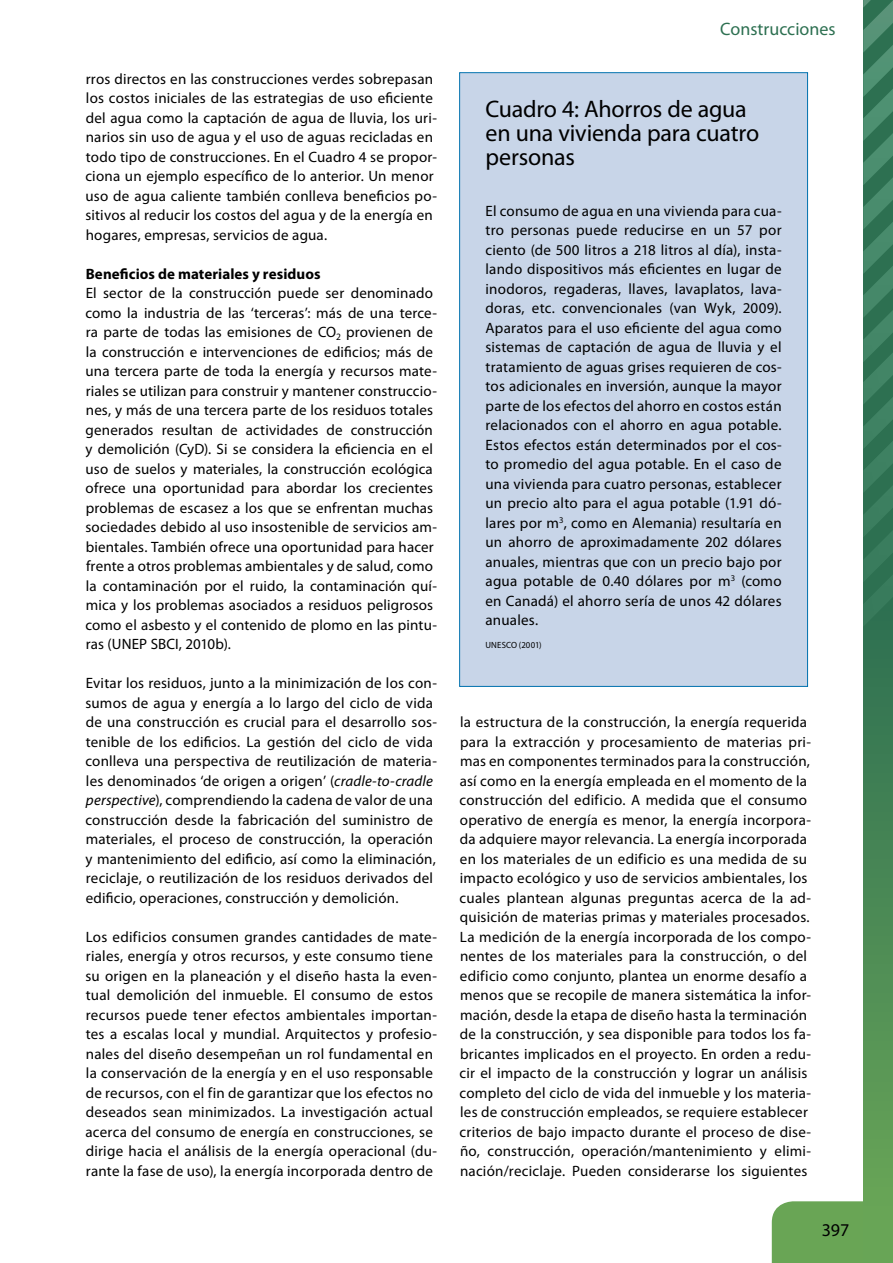
<style>
.page{position:relative;width:893px;height:1263px;background:#fff}
.page>*{position:absolute;margin:0;border:0;box-sizing:border-box;transform-origin:0 0}
.t1{font:24px/24px "Myriad Pro";letter-spacing:-.01em;color:#000}
.t2{font:18px "Myriad Pro";color:#2d7051}
.t3{font:18px "Myriad Pro";color:#000}
.t4{font:15px/19.5px "Myriad Pro";letter-spacing:.015em;color:#000}
.t5{font:700 15px "Myriad Pro";letter-spacing:.005em;color:#000}
.t6{font:9px "Myriad Pro";letter-spacing:.015em;color:#000}
.s1{font-style:italic}
</style>
<div class="page">
<div style="left:460px;top:73px;width:347px;height:613px;background:#c8d5e8"></div>
<div style="left:772px;top:1201px;width:91px;height:62px;background:#69a555"></div>
<svg style="left:863px;top:627px;width:30px;height:636px;background:#4e8c54"></svg>
<svg style="left:863px;top:0;width:30px;height:627px;background:#387b5c"></svg>
<p class="t4" style="left:85px;top:69px;width:353px">rros directos en las construcciones verdes sobrepasan los costos iniciales de las estrategias de uso eficiente del agua como la captación de agua de lluvia, los uri&shy;narios sin uso de agua y el uso de aguas recicladas en todo tipo de construcciones. En el Cuadro 4 se propor&shy;ciona un ejemplo específico de lo anterior. Un menor uso de agua caliente también conlleva beneficios po&shy;sitivos al reducir los costos del agua y de la energía en hogares, empresas, servicios de agua.</p>
<p class="t5" style="left:86px;top:264px;width:236px">Beneficios de materiales y residuos</p>
<p class="t4" style="left:85px;top:283px;width:353px">El sector de la construcción puede ser denominado como la industria de las ‘terceras’: más de una terce&shy;ra parte de todas las emisiones de CO<sub>2</sub> provienen de la construcción e intervenciones de edificios; más de una tercera parte de toda la energía y recursos mate&shy;riales se utilizan para construir y mantener construccio&shy;nes, y más de una tercera parte de los residuos totales generados resultan de actividades de construcción y demolición (CyD). Si se considera la eficiencia en el uso de suelos y materiales, la construcción ecológica ofrece una oportunidad para abordar los crecientes problemas de escasez a los que se enfrentan muchas sociedades debido al uso insostenible de servicios am&shy;bientales. También ofrece una oportunidad para hacer frente a otros problemas ambientales y de salud, como la contaminación por el ruido, la contaminación quí&shy;mica y los problemas asociados a residuos peligrosos como el asbesto y el contenido de plomo en las pintu&shy;ras (UNEP SBCI, 2010b).</p>
<p class="t4" style="left:85px;top:673px;width:353px">Evitar los residuos, junto a la minimización de los con&shy;sumos de agua y energía a lo largo del ciclo de vida de una construcción es crucial para el desarrollo sos&shy;tenible de los edificios. La gestión del ciclo de vida conlleva una perspectiva de reutilización de materia&shy;les denominados ‘de origen a origen’ (<span class="s1">cradle-to-cradle perspective</span>), comprendiendo la cadena de valor de una construcción desde la fabricación del suministro de materiales, el proceso de construcción, la operación y mantenimiento del edificio, así como la eliminación, reciclaje, o reutilización de los residuos derivados del edificio, operaciones, construcción y demolición.</p>
<p class="t4" style="left:85px;top:927px;width:353px">Los edificios consumen grandes cantidades de mate&shy;riales, energía y otros recursos, y este consumo tiene su origen en la planeación y el diseño hasta la even&shy;tual demolición del inmueble. El consumo de estos recursos puede tener efectos ambientales importan&shy;tes a escalas local y mundial. Arquitectos y profesio&shy;nales del diseño desempeñan un rol fundamental en la conservación de la energía y en el uso responsable de recursos, con el fin de garantizar que los efectos no deseados sean minimizados. La investigación actual acerca del consumo de energía en construcciones, se dirige hacia el análisis de la energía operacional (du&shy;rante la fase de uso), la energía incorporada dentro de</p>
<p class="t2" style="left:720px;top:18px;width:117px">Construcciones</p>
<h1 class="t1" style="left:485px;top:96px;width:275px">Cuadro 4: Ahorros de agua en una vivienda para cuatro personas</h1>
<p class="t4" style="left:485px;top:201px;width:298px;text-align:justify">El consumo de agua en una vivienda para cua&shy;tro personas puede reducirse en un 57 por ciento (de 500 litros a 218 litros al día), insta&shy;lando dispositivos más eficientes en lugar de inodoros, regaderas, llaves, lavaplatos, lava&shy;doras, etc. convencionales (van Wyk, 2009).<br>Aparatos para el uso eficiente del agua como sistemas de captación de agua de lluvia y el tratamiento de aguas grises requieren de cos&shy;tos adicionales en inversión, aunque la mayor parte de los efectos del ahorro en costos están relacionados con el ahorro en agua potable.<br>Estos efectos están determinados por el cos&shy;to promedio del agua potable. En el caso de una vivienda para cuatro personas, establecer un precio alto para el agua potable (1.91 dó&shy;lares por m<sup>3</sup>, como en Alemania) resultaría en un ahorro de aproximadamente 202 dólares anuales, mientras que con un precio bajo por agua potable de 0.40 dólares por m<sup>3</sup> (como en Canadá) el ahorro sería de unos 42 dólares anuales.</p>
<p class="t6" style="left:485px;top:640px;width:58px">UNESCO (2001)</p>
<p class="t4" style="left:460px;top:712px;width:353px">la estructura de la construcción, la energía requerida para la extracción y procesamiento de materias pri&shy;mas en componentes terminados para la construcción, así como en la energía empleada en el momento de la construcción del edificio. A medida que el consumo operativo de energía es menor, la energía incorpora&shy;da adquiere mayor relevancia. La energía incorporada en los materiales de un edificio es una medida de su impacto ecológico y uso de servicios ambientales, los cuales plantean algunas preguntas acerca de la ad&shy;quisición de materias primas y materiales procesados.<br>La medición de la energía incorporada de los compo&shy;nentes de los materiales para la construcción, o del edificio como conjunto, plantea un enorme desafío a menos que se recopile de manera sistemática la infor&shy;mación, desde la etapa de diseño hasta la terminación de la construcción, y sea disponible para todos los fa&shy;bricantes implicados en el proyecto. En orden a redu&shy;cir el impacto de la construcción y lograr un análisis completo del ciclo de vida del inmueble y los materia&shy;les de construcción empleados, se requiere establecer criterios de bajo impacto durante el proceso de dise&shy;ño, construcción, operación/mantenimiento y elimi&shy;nación/reciclaje. Pueden considerarse los siguientes</p>
<p class="t3" style="left:822px;top:1219px;width:29px">397</p>
</div>
